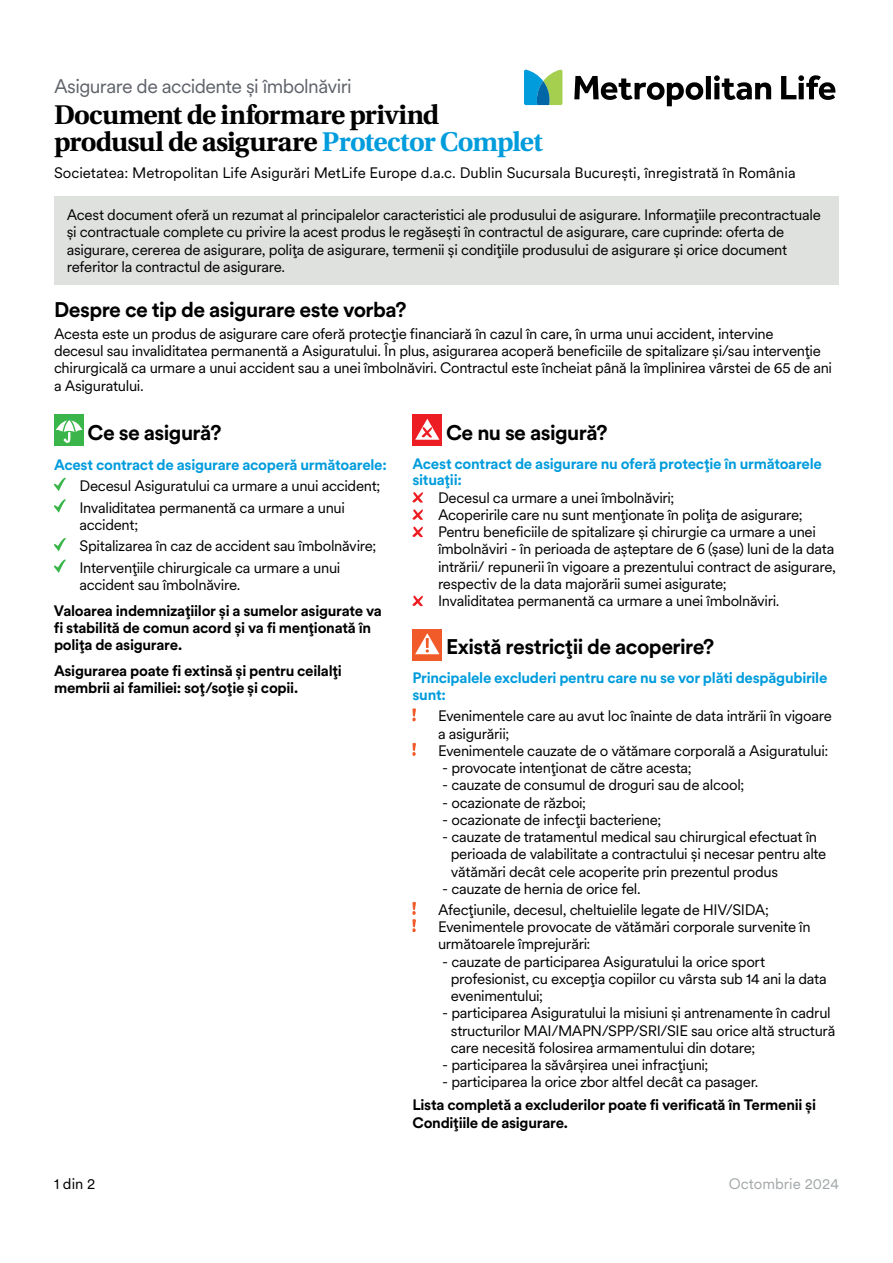
<style>
.page{position:relative;width:893px;height:1263px;background:#fff}
.page>*{position:absolute;margin:0;border:0;box-sizing:border-box;transform-origin:0 0}
.t1{font:700 27px/27px "Linguistics Pro";letter-spacing:-.025em;color:#000}
.t2{font:700 21px "Met Life Circular";letter-spacing:-.025em;color:#000}
.t3{font:19.5px "Met Life Circular";letter-spacing:-.03em;color:#5f636a}
.t4{font:15px/17.2px "Met Life Circular";letter-spacing:-.02em;color:#000}
.t5{font:700 15px/17.2px "Met Life Circular";letter-spacing:-.02em;color:#000}
.t6{font:700 15px/16.5px "Met Life Circular";letter-spacing:-.02em;color:#009cdc}
.t7{font:15px "Met Life Circular";color:#000}
.t8{font:15px "Met Life Circular";color:#a3a7a9}
.s1{color:#009cdc}
</style>
<div class="page">
<div style="left:54px;top:415px;width:30px;height:31px;background:#39b54a"></div>
<svg style="left:56px;top:417px;width:27px;height:26px"></svg>
<svg style="left:54px;top:478px;width:12px;height:13px"></svg>
<svg style="left:54px;top:499px;width:12px;height:14px"></svg>
<svg style="left:54px;top:538px;width:12px;height:13px"></svg>
<svg style="left:54px;top:560px;width:12px;height:13px"></svg>
<div style="left:412px;top:415px;width:30px;height:31px;background:#ed1d24"></div>
<svg style="left:415px;top:419px;width:24px;height:21px"></svg>
<svg style="left:412px;top:492px;width:11px;height:11px"></svg>
<svg style="left:412px;top:509px;width:11px;height:11px"></svg>
<svg style="left:412px;top:527px;width:11px;height:10px"></svg>
<svg style="left:412px;top:596px;width:11px;height:10px"></svg>
<div style="left:412px;top:629px;width:30px;height:31px;background:#f15a29"></div>
<svg style="left:415px;top:633px;width:24px;height:21px"></svg>
<svg style="left:412px;top:708px;width:4px;height:13px"></svg>
<svg style="left:412px;top:743px;width:4px;height:13px"></svg>
<svg style="left:412px;top:902px;width:4px;height:30px"></svg>
<div style="left:54px;top:196px;width:785px;height:89px;background:#dfe1df"></div>
<svg style="left:574px;top:75px;width:261px;height:31px"></svg>
<svg style="left:524px;top:69px;width:38px;height:36px"></svg>
<h3 class="t3" style="left:54px;top:73px;width:299px">Asigurare de accidente și îmbolnăviri</h3>
<h1 class="t1" style="left:54px;top:101px;width:490px">Document de informare privind produsul de asigurare <span class="s1">Protector Complet</span></h1>
<p class="t7" style="left:54px;top:163px;width:743px">Societatea: Metropolitan Life Asigurări MetLife Europe d.a.c. Dublin Sucursala București, înregistrată în România</p>
<p class="t4" style="left:67px;top:206px;width:755px">Acest document oferă un rezumat al principalelor caracteristici ale produsului de asigurare. Informaţiile precontractuale şi contractuale complete cu privire la acest produs le regăsești în contractul de asigurare, care cuprinde: oferta de asigurare, cererea de asigurare, poliţa de asigurare, termenii şi condiţiile produsului de asigurare și orice document referitor la contractul de asigurare.</p>
<h2 class="t2" style="left:54px;top:295px;width:354px">Despre ce tip de asigurare este vorba?</h2>
<p class="t4" style="left:54px;top:324px;width:780px">Acesta este un produs de asigurare care oferă protecţie financiară în cazul în care, în urma unui accident, intervine<br>decesul sau invaliditatea permanentă a Asiguratului. În plus, asigurarea acoperă beneficiile de spitalizare şi/sau intervenţie chirurgicală ca urmare a unui accident sau a unei îmbolnăviri. Contractul este încheiat până la împlinirea vârstei de 65 de ani a Asiguratului.</p>
<h2 class="t2" style="left:88px;top:418px;width:135px">Ce se asigură?</h2>
<p class="t6" style="left:54px;top:455px;width:334px">Acest contract de asigurare acoperă următoarele:</p>
<p class="t4" style="left:80px;top:474px;width:302px;line-height:21.5px">Decesul Asiguratului ca urmare a unui accident;<br>Invaliditatea permanentă ca urmare a unui</p>
<p class="t4" style="left:80px;top:513px;width:298px;line-height:21.5px">accident;<br>Spitalizarea în caz de accident sau îmbolnăvire;<br>Intervenţiile chirurgicale ca urmare a unui</p>
<p class="t4" style="left:80px;top:576px;width:162px">accident sau îmbolnăvire.</p>
<p class="t5" style="left:54px;top:601px;width:330px">Valoarea indemnizațiilor şi a sumelor asigurate va fi stabilită de comun acord și va fi menţionată în polița de asigurare.</p>
<p class="t5" style="left:54px;top:662px;width:289px">Asigurarea poate fi extinsă şi pentru ceilalţi membrii ai familiei: soţ/soţie şi copii.</p>
<h2 class="t2" style="left:446px;top:418px;width:163px">Ce nu se asigură?</h2>
<p class="t6" style="left:412px;top:455px;width:411px">Acest contract de asigurare nu oferă protecţie în următoarele situații:</p>
<p class="t4" style="left:438px;top:488px;width:399px">Decesul ca urmare a unei îmbolnăviri;<br>Acoperirile care nu sunt menţionate în poliţa de asigurare; Pentru beneficiile de spitalizare și chirurgie ca urmare a unei îmbolnăviri - în perioada de așteptare de 6 (șase) luni de la data intrării/ repunerii în vigoare a prezentului contract de asigurare, respectiv de la data majorării sumei asigurate;<br>Invaliditatea permanentă ca urmare a unei îmbolnăviri.</p>
<h2 class="t2" style="left:446px;top:632px;width:270px">Există restricţii de acoperire?</h2>
<p class="t6" style="left:412px;top:669px;width:416px">Principalele excluderi pentru care nu se vor plăti despăgubirile sunt:</p>
<p class="t4" style="left:438px;top:707px;width:395px">Evenimentele care au avut loc înainte de data intrării în vigoare a asigurării;<br>Evenimentele cauzate de o vătămare corporală a Asiguratului:</p>
<p class="t4" style="left:442px;top:759px;width:251px">- provocate intenţionat de către acesta;</p>
<p class="t4" style="left:442px;top:776px;width:304px">- cauzate de consumul de droguri sau de alcool;</p>
<p class="t4" style="left:442px;top:793px;width:145px">- ocazionate de război;</p>
<p class="t4" style="left:442px;top:810px;width:221px">- ocazionate de infecţii bacteriene;</p>
<p class="t4" style="left:451px;top:828px;width:377px;text-indent:-9px">- cauzate de tratamentul medical sau chirurgical efectuat în perioada de valabilitate a contractului și necesar pentru alte vătămări decât cele acoperite prin prezentul produs</p>
<p class="t4" style="left:438px;top:877px;width:333px;line-height:21px">- cauzate de hernia de orice fel.<br>Afecţiunile, decesul, cheltuielile legate de HIV/SIDA;</p>
<p class="t4" style="left:438px;top:918px;width:374px">Evenimentele provocate de vătămări corporale survenite în următoarele împrejurări:</p>
<p class="t4" style="left:451px;top:952px;width:378px;text-indent:-9px">- cauzate de participarea Asiguratului la orice sport profesionist, cu excepția copiilor cu vârsta sub 14 ani la data evenimentului;</p>
<p class="t4" style="left:451px;top:1004px;width:386px;text-indent:-9px">- participarea Asiguratului la misiuni și antrenamente în cadrul structurilor MAI/MAPN/SPP/SRI/SIE sau orice altă structură care necesită folosirea armamentului din dotare;</p>
<p class="t4" style="left:442px;top:1056px;width:268px">- participarea la săvârşirea unei infracţiuni;</p>
<p class="t4" style="left:442px;top:1073px;width:318px">- participarea la orice zbor altfel decât ca pasager.</p>
<p class="t5" style="left:412px;top:1095px;width:405px;line-height:18px">Lista completă a excluderilor poate fi verificată în Termenii și<br>Condițiile de asigurare.</p>
<p class="t4" style="left:54px;top:1175px;width:43px">1 din 2</p>
<p class="t8" style="left:729px;top:1174px;width:112px">Octombrie 2024</p>
</div>
